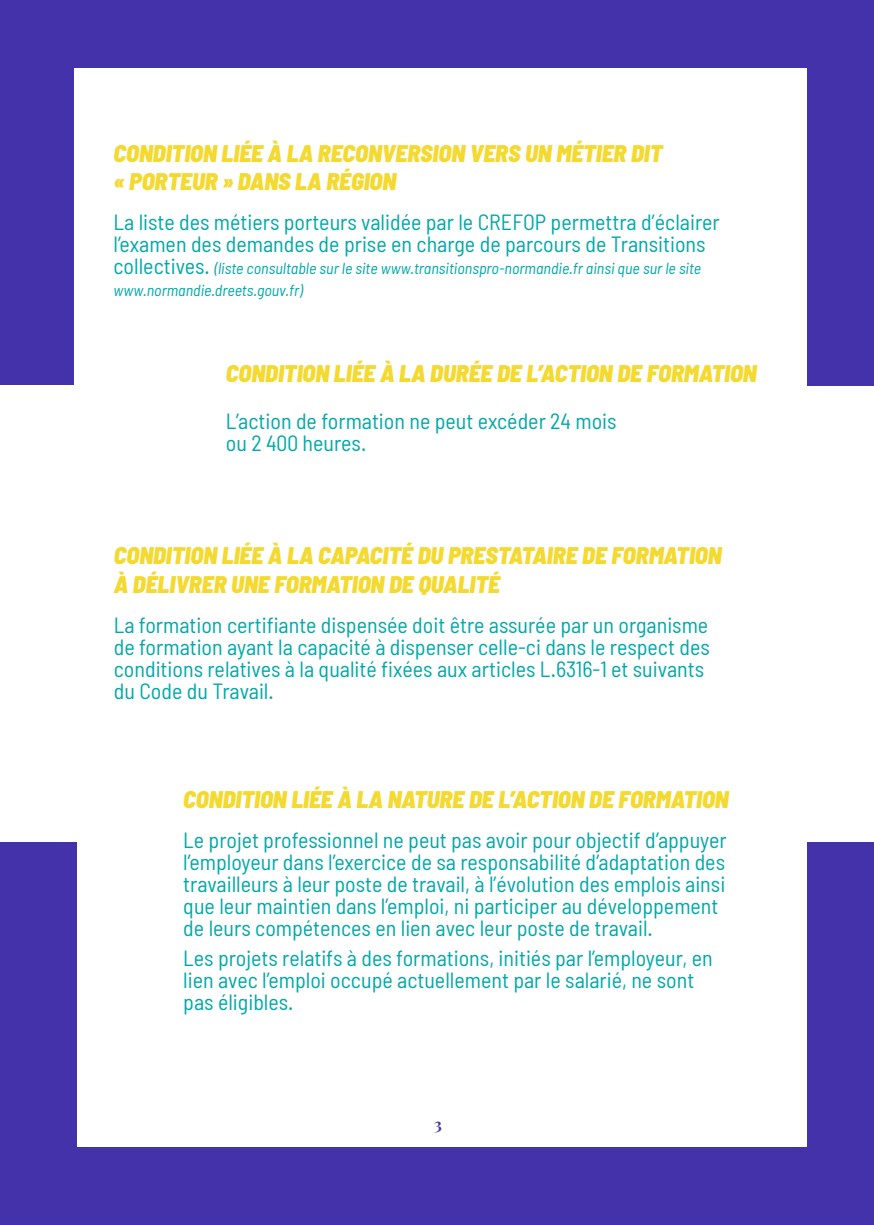
<style>
.page{position:relative;width:874px;height:1225px;background:#fff}
.page>*{position:absolute;margin:0;border:0;box-sizing:border-box;transform-origin:0 0}
.t1{font:italic 900 semi-condensed 24px/28.8px "Barlow";color:#f4d930}
.t2{font:semi-condensed 22px/22px "Barlow";color:#00a8a9}
.t3{font:italic semi-condensed 16px/22px "Barlow";color:#00a8a9}
.t4{font:700 16px "Playfair Display";color:#4533ab}
.s1{font-style:normal;font-size:22px}
</style>
<div class="page">
<div style="left:0;top:0;width:74px;height:384px;background:#4432aa"></div>
<div style="left:0;top:0;width:873px;height:67px;background:#4432aa"></div>
<div style="left:807px;top:0;width:66px;height:385px;background:#4432aa"></div>
<div style="left:0;top:1147px;width:873px;height:78px;background:#4432aa"></div>
<div style="left:0;top:842px;width:76px;height:383px;background:#4432aa"></div>
<div style="left:806px;top:842px;width:67px;height:383px;background:#4432aa"></div>
<p class="t1" style="left:113px;top:138px;width:550px">CONDITION LIÉE À LA RECONVERSION VERS UN MÉTIER DIT</p>
<p class="t1" style="left:113px;top:167px;width:284px">« PORTEUR » DANS LA RÉGION</p>
<p class="t2" style="left:113px;top:210px;width:607px">La liste des métiers porteurs validée par le CREFOP permettra d’éclairer l’examen des demandes de prise en charge de parcours de Transitions</p>
<p class="t3" style="left:113px;top:256px;width:589px"><span class="s1">collectives.</span> (liste consultable sur le site www.transitionspro-normandie.fr ainsi que sur le site www.normandie.dreets.gouv.fr)</p>
<p class="t1" style="left:226px;top:358px;width:532px">CONDITION LIÉE À LA DURÉE DE L’ACTION DE FORMATION</p>
<p class="t2" style="left:226px;top:410px;width:392px">L’action de formation ne peut excéder 24 mois</p>
<p class="t2" style="left:226px;top:432px;width:142px">ou 2 400 heures.</p>
<p class="t1" style="left:114px;top:540px;width:609px">CONDITION LIÉE À LA CAPACITÉ DU PRESTATAIRE DE FORMATION<br>À DÉLIVRER UNE FORMATION DE QUALITÉ</p>
<p class="t2" style="left:114px;top:614px;width:597px">La formation certifiante dispensée doit être assurée par un organisme de formation ayant la capacité à dispenser celle-ci dans le respect des conditions relatives à la qualité fixées aux articles L.6316-1 et suivants du Code du Travail.</p>
<p class="t1" style="left:183px;top:784px;width:546px">CONDITION LIÉE À LA NATURE DE L’ACTION DE FORMATION</p>
<p class="t2" style="left:183px;top:828px;width:544px">Le projet professionnel ne peut pas avoir pour objectif d’appuyer l’employeur dans l’exercice de sa responsabilité d’adaptation des travailleurs à leur poste de travail, à l’évolution des emplois ainsi que leur maintien dans l’emploi, ni participer au développement de leurs compétences en lien avec leur poste de travail.</p>
<p class="t2" style="left:183px;top:946px;width:530px">Les projets relatifs à des formations, initiés par l’employeur, en lien avec l’emploi occupé actuellement par le salarié, ne sont pas éligibles.</p>
<p class="t4" style="left:434px;top:1111px;width:9px">3</p>
</div>
